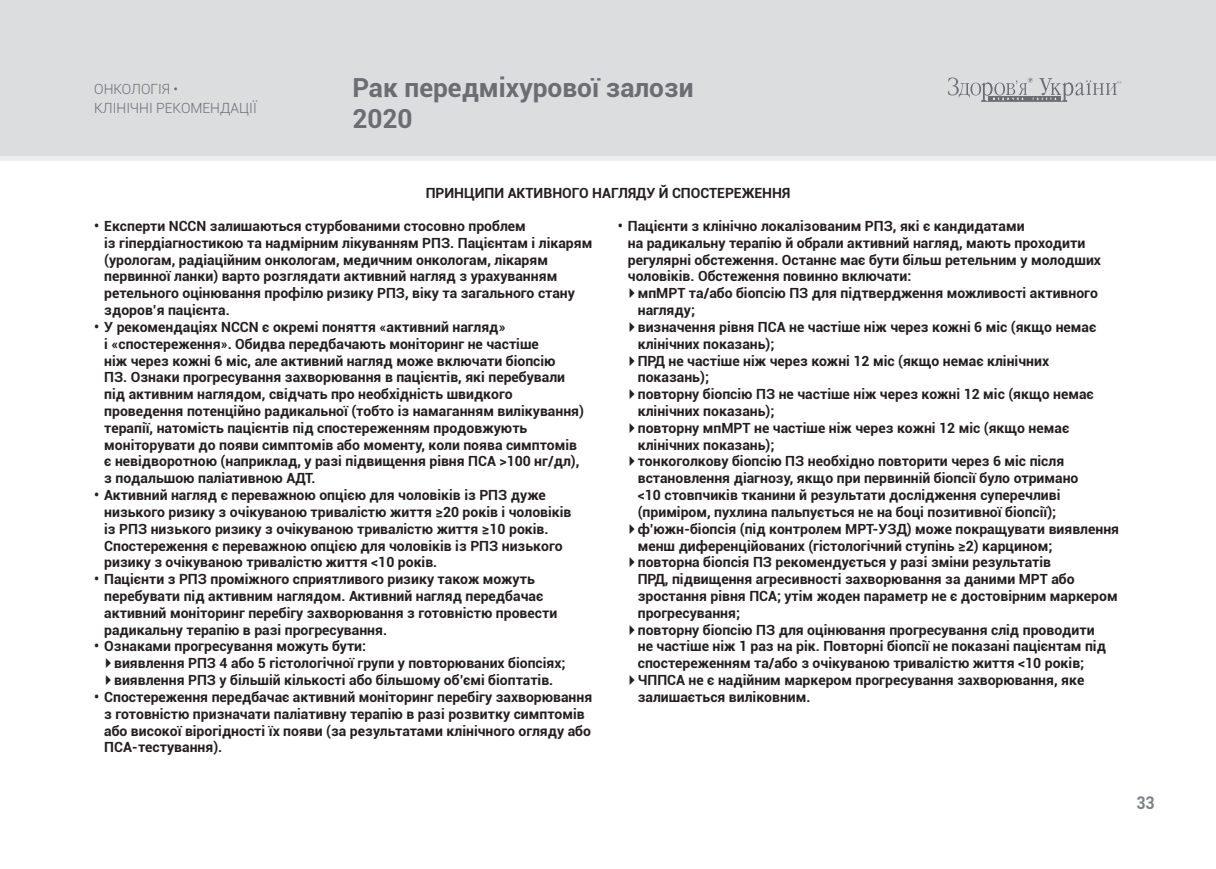
<style>
.page{position:relative;width:1216px;height:869px;background:#fff}
.page>*{position:absolute;margin:0;border:0;box-sizing:border-box;transform-origin:0 0}
.t1{font:700 26.25px/31.5px "Roboto";color:#6c6d70}
.t2{font:700 17.5px "Roboto";color:#808285;scale:.9 1}
.txt-2{font:700 14px/16.8px "Roboto";color:#231f20}
.t3{font:300 14px/19.2px "Roboto";color:#6c6d70}
.s1{font-family:"PF Din Text Pro";font-weight:300}
</style>
<div class="page">
<div style="left:0;top:0;width:1215px;height:156px;background:#dcdddf"></div>
<svg style="left:948px;top:77px;width:173px;height:25px"></svg>
<div style="left:0;top:156px;width:1215px;height:5px;background:#eeeeef"></div>
<p class="t3" style="left:94px;top:79px;width:164px">ОНКОЛОГІЯ •<br>КЛІНІЧНІ РЕКОМЕНДАЦІЇ</p>
<h1 class="t1" style="left:352px;top:70px;width:342px">Рак передміхурової залози<br>2020</h1>
<p class="txt-2" style="left:425px;top:184px;width:366px">ПРИНЦИПИ АКТИВНОГО НАГЛЯДУ Й СПОСТЕРЕЖЕННЯ</p>
<p class="txt-2" style="left:104px;top:217px;width:489px;text-indent:-10px">• Експерти NCCN залишаються стурбованими стосовно проблем<br>із гіпердіагностикою та надмірним лікуванням РПЗ. Пацієнтам і лікарям (урологам, радіаційним онкологам, медичним онкологам, лікарям первинної ланки) варто розглядати активний нагляд з урахуванням ретельного оцінювання профілю ризику РПЗ, віку та загального стану здоров’я пацієнта.</p>
<p class="txt-2" style="left:104px;top:318px;width:481px;text-indent:-10px">• У рекомендаціях NCCN є окремі поняття «активний нагляд»<br>і «спостереження». Обидва передбачають моніторинг не частіше<br>ніж через кожні 6 міс, але активний нагляд може включати біопсію<br>ПЗ. Ознаки прогресування захворювання в пацієнтів, які перебували під активним наглядом, свідчать про необхідність швидкого проведення потенційно радикальної (тобто із намаганням вилікування) терапії, натомість пацієнтів під спостереженням продовжують моніторувати до появи симптомів або моменту, коли поява симптомів є невідворотною (наприклад, у разі підвищення рівня ПСА &gt;100 нг/дл), з подальшою паліативною АДТ.</p>
<p class="txt-2" style="left:104px;top:486px;width:469px;text-indent:-10px">• Активний нагляд є переважною опцією для чоловіків із РПЗ дуже низького ризику з очікуваною тривалістю життя ≥20 років і чоловіків із РПЗ низького ризику з очікуваною тривалістю життя ≥10 років.<br>Спостереження є переважною опцією для чоловіків із РПЗ низького ризику з очікуваною тривалістю життя &lt;10 років.</p>
<p class="txt-2" style="left:104px;top:570px;width:454px;text-indent:-10px">• Пацієнти з РПЗ проміжного сприятливого ризику також можуть перебувати під активним наглядом. Активний нагляд передбачає активний моніторинг перебігу захворювання з готовністю провести радикальну терапію в разі прогресування.</p>
<p class="txt-2" style="left:94px;top:637px;width:273px">• Ознаками прогресування можуть бути:</p>
<p class="txt-2" style="left:104px;top:654px;width:463px"><span class="s1">▶</span>виявлення РПЗ 4 або 5 гістологічної групи у повторюваних біопсіях;</p>
<p class="txt-2" style="left:104px;top:670px;width:450px"><span class="s1">▶</span>виявлення РПЗ у більшій кількості або більшому об’ємі біоптатів.</p>
<p class="txt-2" style="left:104px;top:687px;width:489px;text-indent:-10px">• Спостереження передбачає активний моніторинг перебігу захворювання з готовністю призначати паліативну терапію в разі розвитку симптомів або високої вірогідності їх появи (за результатами клінічного огляду або ПСА-тестування).</p>
<p class="txt-2" style="left:628px;top:217px;width:474px;text-indent:-10px">• Пацієнти з клінічно локалізованим РПЗ, які є кандидатами<br>на радикальну терапію й обрали активний нагляд, мають проходити регулярні обстеження. Останнє має бути більш ретельним у молодших чоловіків. Обстеження повинно включати:</p>
<p class="txt-2" style="left:637px;top:284px;width:461px;text-indent:-10px"><span class="s1">▶</span>мпМРТ та/або біопсію ПЗ для підтвердження можливості активного нагляду;</p>
<p class="txt-2" style="left:637px;top:318px;width:460px;text-indent:-10px"><span class="s1">▶</span>визначення рівня ПСА не частіше ніж через кожні 6 міс (якщо немає клінічних показань);</p>
<p class="txt-2" style="left:637px;top:351px;width:413px;text-indent:-10px"><span class="s1">▶</span>ПРД не частіше ніж через кожні 12 міс (якщо немає клінічних показань);</p>
<p class="txt-2" style="left:637px;top:385px;width:457px;text-indent:-10px"><span class="s1">▶</span>повторну біопсію ПЗ не частіше ніж через кожні 12 міс (якщо немає клінічних показань);</p>
<p class="txt-2" style="left:637px;top:418px;width:433px;text-indent:-10px"><span class="s1">▶</span>повторну мпМРТ не частіше ніж через кожні 12 міс (якщо немає клінічних показань);</p>
<p class="txt-2" style="left:637px;top:452px;width:442px;text-indent:-10px"><span class="s1">▶</span>тонкоголкову біопсію ПЗ необхідно повторити через 6 міс після встановлення діагнозу, якщо при первинній біопсії було отримано &lt;10 стовпчиків тканини й результати дослідження суперечливі (приміром, пухлина пальпується не на боці позитивної біопсії);</p>
<p class="txt-2" style="left:637px;top:519px;width:483px;text-indent:-10px"><span class="s1">▶</span>ф’южн-біопсія (під контролем МРТ-УЗД) може покращувати виявлення менш диференційованих (гістологічний ступінь ≥2) карцином;</p>
<p class="txt-2" style="left:637px;top:553px;width:481px;text-indent:-10px"><span class="s1">▶</span>повторна біопсія ПЗ рекомендується у разі зміни результатів<br>ПРД, підвищення агресивності захворювання за даними МРТ або зростання рівня ПСА; утім жоден параметр не є достовірним маркером прогресування;</p>
<p class="txt-2" style="left:637px;top:620px;width:470px;text-indent:-10px"><span class="s1">▶</span>повторну біопсію ПЗ для оцінювання прогресування слід проводити не частіше ніж 1 раз на рік. Повторні біопсії не показані пацієнтам під спостереженням та/або з очікуваною тривалістю життя &lt;10 років;</p>
<p class="txt-2" style="left:637px;top:670px;width:448px;text-indent:-10px"><span class="s1">▶</span>ЧППСА не є надійним маркером прогресування захворювання, яке залишається виліковним.</p>
<p class="t2" style="left:1136px;top:790px;width:22px">33</p>
</div>
